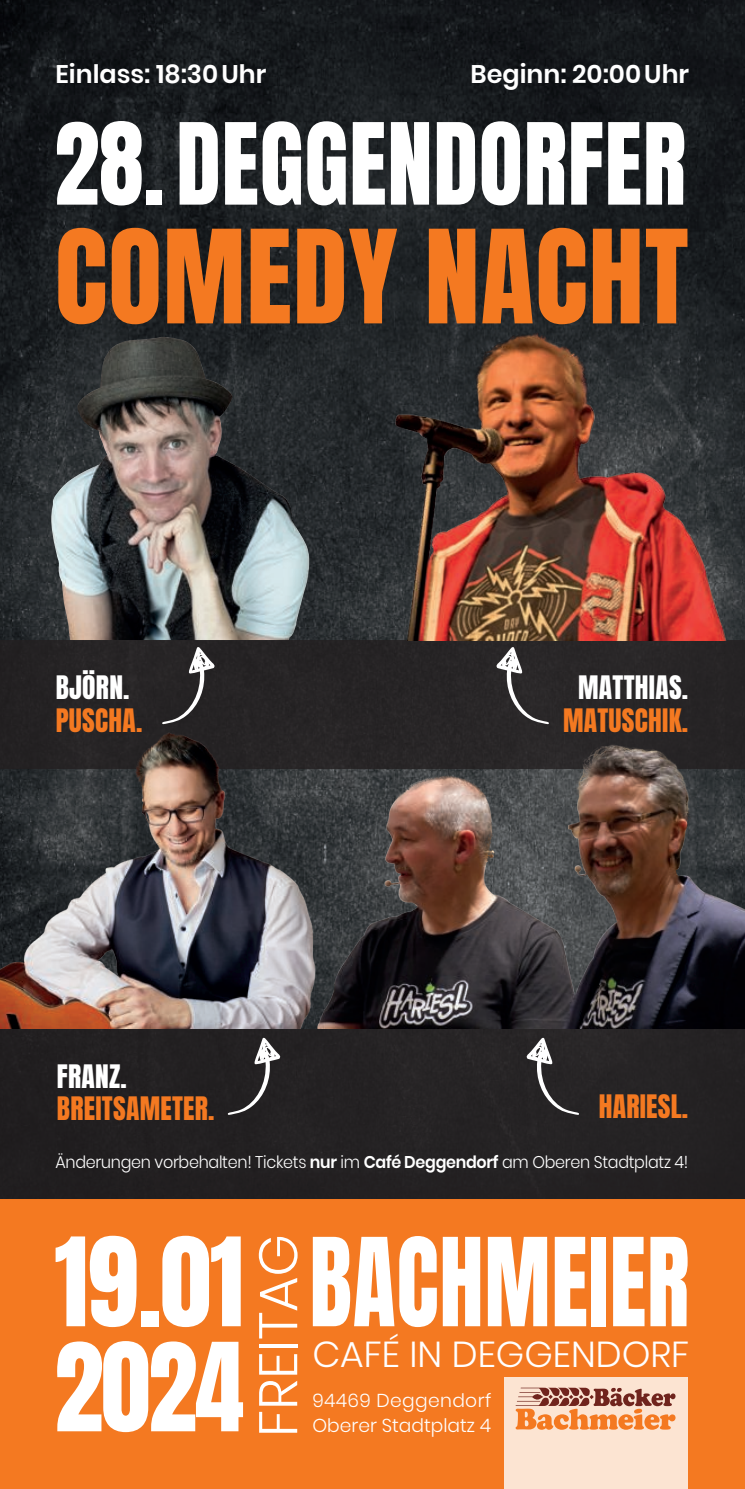
<style>
.page{position:relative;width:745px;height:1489px;background:#fff}
.page>*{position:absolute;margin:0;border:0;box-sizing:border-box;transform-origin:0 0}
.t1{font:110.25px "Anton";letter-spacing:.01em;color:#f47921}
.t2{font:104.25px "Anton";color:#fff}
.t3{font:104px "Anton";letter-spacing:.01em;color:#fff;scale:.85 1}
.t4{font:104px "Anton";letter-spacing:.01em;color:#fff;scale:.95 1}
.t5{font:96px "Anton";letter-spacing:.01em;color:#fff;scale:.94 1}
.t6{font:300 54px "Poppins";color:#fff}
.t7{font:300 36px "Poppins";color:#fff}
.t8{font:27.5px "Anton";letter-spacing:.01em;color:#f47921}
.t9{font:27.5px "Anton";letter-spacing:.01em;color:#fff}
.t10{font:600 25.5px "Poppins";color:#fff}
.t11{font:300 18.75px/25.5px "Poppins";color:#fff}
.t12{font:300 17px "Poppins";letter-spacing:-.02em;color:#fff;scale:.94 1}
.s1{font-weight:600}
</style>
<div class="page">
<img style="left:0;top:0;width:744px;height:640px">
<div style="left:0;top:640px;width:744px;height:128px;background:#231f20"></div>
<div style="left:0;top:1028px;width:744px;height:191px;background:#231f20"></div>
<div style="left:0;top:1199px;width:744px;height:289px;background:#f47921"></div>
<div style="left:504px;top:1376px;width:183px;height:112px;background:#fce4d2"></div>
<svg style="left:515px;top:1387px;width:160px;height:42px"></svg>
<svg style="left:182px;top:647px;width:33px;height:68px"></svg>
<svg style="left:496px;top:646px;width:53px;height:77px"></svg>
<svg style="left:227px;top:1037px;width:53px;height:78px"></svg>
<svg style="left:526px;top:1037px;width:53px;height:78px"></svg>
<img style="left:320px;top:305px;width:424px;height:335px">
<img style="left:324px;top:723px;width:420px;height:305px">
<img style="left:0;top:715px;width:324px;height:313px">
<img style="left:51px;top:336px;width:258px;height:304px">
<h3 class="t10" style="left:56px;top:60px;width:212px">Einlass: 18:30Uhr</h3>
<h3 class="t10" style="left:470px;top:60px;width:220px">Beginn: 20:00Uhr</h3>
<h3 class="t5" style="left:54px;top:115px;width:673px">28. DEGGENDORFER</h3>
<h1 class="t1" style="left:55px;top:221px;width:634px">COMEDY NACHT</h1>
<h3 class="t9" style="left:56px;top:673px;width:75px">BJÖRN.</h3>
<h3 class="t8" style="left:56px;top:706px;width:88px">PUSCHA.</h3>
<h3 class="t9" style="left:577px;top:673px;width:111px">MATTHIAS.</h3>
<h3 class="t8" style="left:562px;top:706px;width:127px">MATUSCHIK.</h3>
<h3 class="t9" style="left:57px;top:1062px;width:71px">FRANZ.</h3>
<h3 class="t8" style="left:57px;top:1094px;width:159px">BREITSAMETER.</h3>
<h3 class="t8" style="left:598px;top:1091px;width:91px">HARIESL.</h3>
<p class="t12" style="left:56px;top:1151px;width:674px">Änderungen vorbehalten! Tickets <span class="s1">nur</span> im <span class="s1">Café Deggendorf</span> am Oberen Stadtplatz 4!</p>
<h2 class="t2" style="left:54px;top:1229px;width:191px">19.01</h2>
<h3 class="t4" style="left:54px;top:1334px;width:201px">2024</h3>
<h3 class="t6" style="left:247px;top:1436px;width:204px;rotate:-90deg">FREITAG</h3>
<h3 class="t3" style="left:309px;top:1229px;width:448px">BACHMEIER</h3>
<h3 class="t7" style="left:312px;top:1333px;width:378px">CAFÉ IN DEGGENDORF</h3>
<p class="t11" style="left:312px;top:1387px;width:180px">94469 Deggendorf<br>Oberer Stadtplatz 4</p>
</div>
